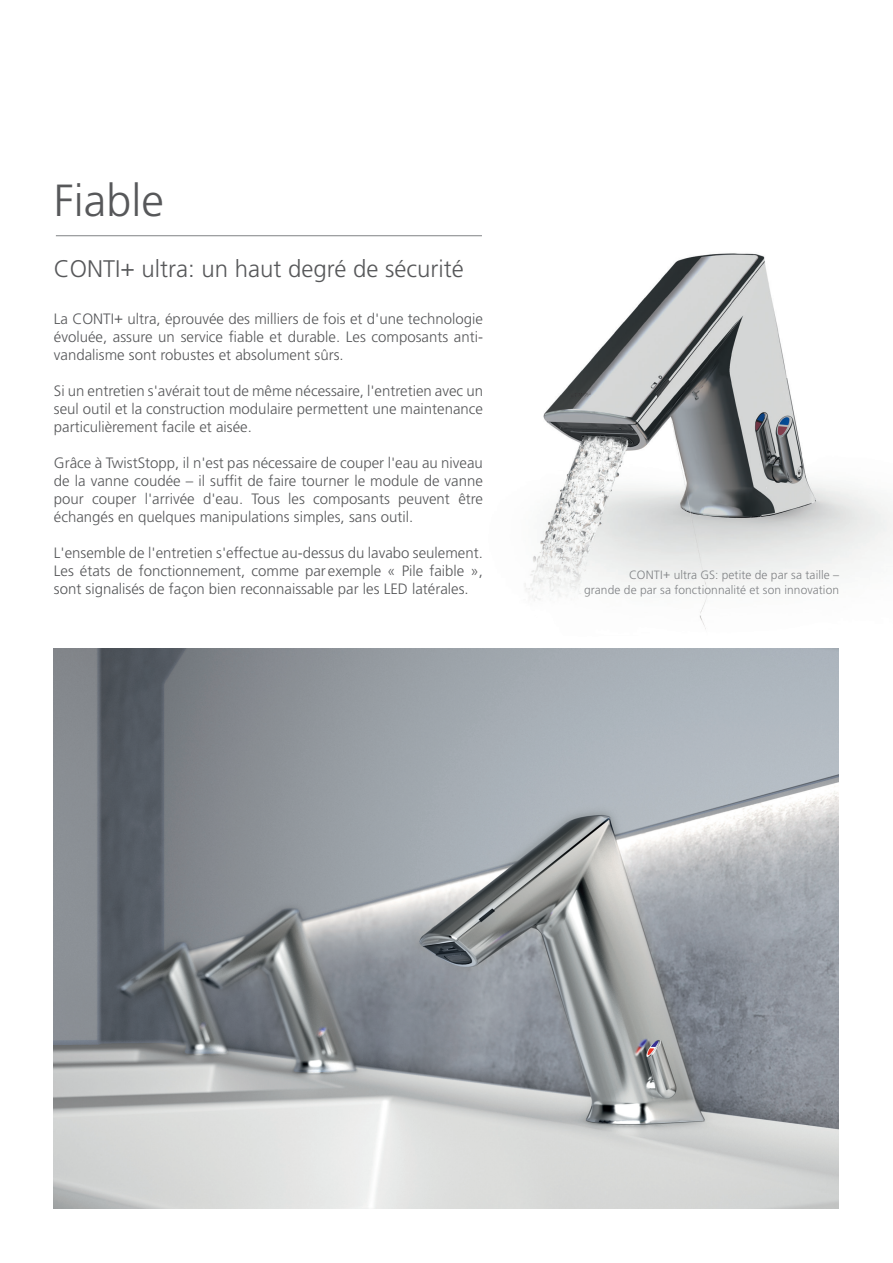
<style>
.page{position:relative;width:893px;height:1263px;background:#fff}
.page>*{position:absolute;margin:0;border:0;box-sizing:border-box;transform-origin:0 0}
.t1{font:300 45px "Frutiger LT Pro";color:#57585a}
.t2{font:300 24px "Frutiger LT Pro";color:#57585a}
.t3{font:300 15px/18px "Frutiger LT Pro";color:#57585a;text-align:justify}
.t4{font:300 12px/15px "Frutiger LT Pro";letter-spacing:.005em;color:#808285;text-align:right}
</style>
<div class="page">
<img style="left:453px;top:236px;width:440px;height:393px">
<img style="left:54px;top:648px;width:785px;height:561px">
<hr style="left:56px;top:235px;width:426px;height:1px;background:#808285">
<h1 class="t1" style="left:54px;top:174px;width:111px">Fiable</h1>
<h2 class="t2" style="left:54px;top:255px;width:412px">CONTI+ ultra: un haut degré de sécurité</h2>
<p class="t3" style="left:54px;top:310px;width:431px">La CONTI+ ultra, éprouvée des milliers de fois et d'une technologie évoluée, assure un service fiable et durable. Les composants anti&shy;vandalisme sont robustes et absolument sûrs.</p>
<p class="t3" style="left:54px;top:382px;width:431px">Si un entretien s'avérait tout de même nécessaire, l'entretien avec un seul outil et la construction modulaire permettent une maintenance particulièrement facile et aisée.</p>
<p class="t3" style="left:54px;top:454px;width:431px">Grâce à TwistStopp, il n'est pas nécessaire de couper l'eau au niveau de la vanne coudée – il suffit de faire tourner le module de vanne pour couper l'arrivée d'eau. Tous les composants peuvent être échangés en quelques manipulations simples, sans outil.</p>
<p class="t3" style="left:54px;top:544px;width:431px">L'ensemble de l'entretien s'effectue au-dessus du lavabo seulement.<br>Les états de fonctionnement, comme par exemple « Pile faible », sont signalisés de façon bien reconnaissable par les LED latérales.</p>
<p class="t4" style="left:584px;top:567px;width:256px">CONTI+ ultra GS: petite de par sa taille –<br>grande de par sa fonctionnalité et son innovation</p>
</div>
